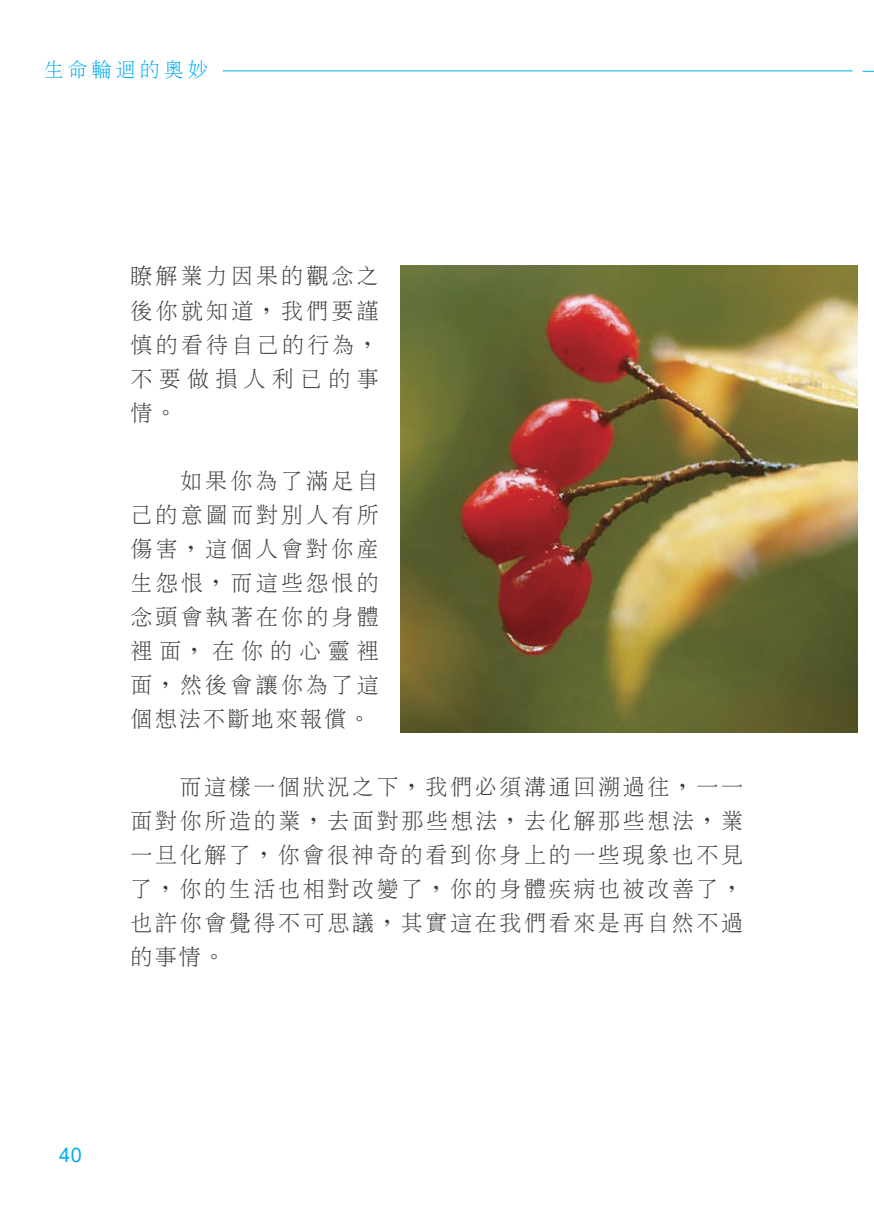
<style>
.page{position:relative;width:874px;height:1225px;background:#fff}
.page>*{position:absolute;margin:0;border:0;box-sizing:border-box;transform-origin:0 0}
.t1{font:300 22px/34px "AR Shang Hai Song B5";letter-spacing:.14em;color:#3e3e3f;text-align:justify}
.t2{font:300 20px "AR Shang Hai Song B5";letter-spacing:.2em;color:#00aeef}
.t3{font:20px "Arial";color:#00aeef}
</style>
<div class="page">
<hr style="left:223px;top:70px;width:629px;height:1px;background:#00aeef">
<img style="left:400px;top:265px;width:456px;height:467px">
<p class="t2" style="left:44px;top:60px;width:165px">生命輪迴的奧妙</p>
<p class="t1" style="left:130px;top:259px;width:250px">瞭解業力因果的觀念之後你就知道，我們要謹慎的看待自己的行為，不要做損人利已的事情。</p>
<p class="t1" style="left:130px;top:463px;width:250px">　　如果你為了滿足自己的意圖而對別人有所傷害，這個人會對你產生怨恨，而這些怨恨的念頭會執著在你的身體裡面，在你的心靈裡面，然後會讓你為了這個想法不斷地來報償。</p>
<p class="t1" style="left:130px;top:769px;width:614px">　　而這樣一個狀況之下，我們必須溝通回溯過往，一一面對你所造的業，去面對那些想法，去化解那些想法，業一旦化解了，你會很神奇的看到你身上的一些現象也不見了，你的生活也相對改變了，你的身體疾病也被改善了，也許你會覺得不可思議，其實這在我們看來是再自然不過的事情。</p>
<p class="t3" style="left:59px;top:1141px;width:24px">40</p>
</div>
